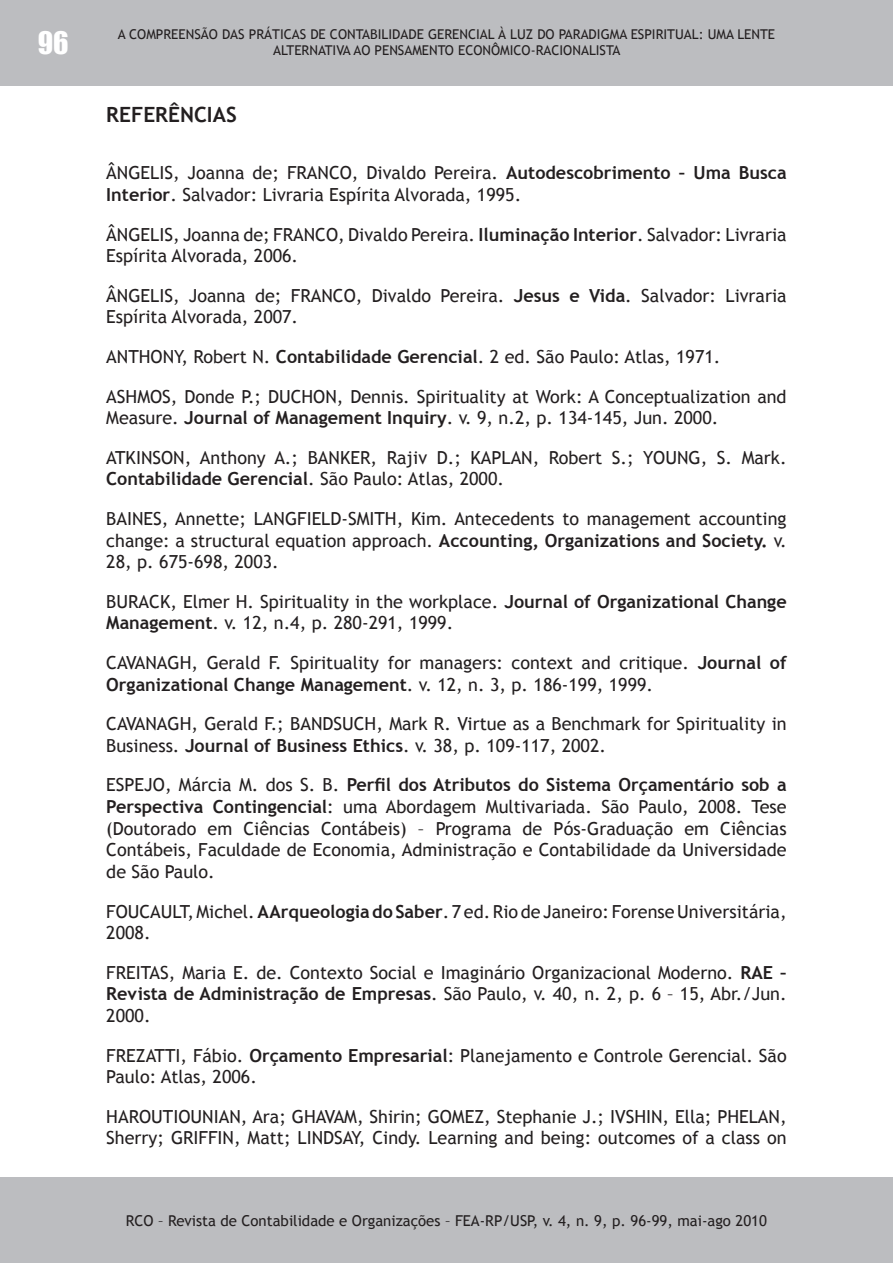
<style>
.page{position:relative;width:893px;height:1263px;background:#fff}
.page>*{position:absolute;margin:0;border:0;box-sizing:border-box;transform-origin:0 0}
.t1{font:28.5px "Impact";color:#fff}
.t2{font:700 21px "Trebuchet MS";color:#231f20}
.t3{font:18px/21.6px "Trebuchet MS";color:#231f20}
.t4{font:15px "Trebuchet MS";color:#231f20}
.t5{font:13.5px "Trebuchet MS";color:#231f20}
.s1{font-weight:700}
</style>
<div class="page">
<div style="left:0;top:0;width:893px;height:85px;background:#bcbdc0"></div>
<div style="left:0;top:1178px;width:892px;height:85px;background:#bcbdc0"></div>
<p class="t5" style="left:118px;top:26px;width:267px">A COMPREENSÃO DAS PRÁTI CAS DE CONTABILID</p>
<p class="t5" style="left:400px;top:26px;width:376px">ADE GERENCIAL À LUZ DO PARADI GMA ESPI RITUAL: UMA LENTE</p>
<h1 class="t1" style="left:38px;top:21px;width:32px">96</h1>
<p class="t5" style="left:273px;top:42px;width:349px">ALTERNATIVA AO PENSAMENTO ECONÔMI CO-RACI ONALI STA</p>
<p class="t2" style="left:106px;top:101px;width:86px">Referência</p>
<p class="t2" style="left:226px;top:101px;width:12px">s</p>
<p class="t3" style="left:106px;top:162px;width:682px">ÂNGELIS, Joanna de; FRANCO, Divaldo Pereira. <span class="s1">Autodescobrimento – Uma Busca<br>Interior</span>. Salvador: Livraria Espírita Alvorada, 1995.</p>
<p class="t3" style="left:106px;top:224px;width:682px">ÂNGELIS, Joanna de; FRANCO, Divaldo Pereira. <span class="s1">Iluminação Interior</span>. Salvador: Livraria<br>Espírita Alvorada, 2006.</p>
<p class="t3" style="left:106px;top:285px;width:682px">ÂNGELIS, Joanna de; FRANCO, Divaldo Pereira. <span class="s1">Jesus e Vida</span>. Salvador: Livraria<br>Espírita Alvorada, 2007.</p>
<p class="t3" style="left:106px;top:346px;width:616px">ANTHONY, Robert N. <span class="s1">Contabilidade Gerencial</span>. 2 ed. São Paulo: Atlas, 1971.</p>
<p class="t3" style="left:106px;top:386px;width:682px">ASHMOS, Donde P.; DUCHON, Dennis. Spirituality at Work: A Conceptualization and<br>Measure. <span class="s1">Journal of Management Inquiry</span>. v. 9, n.2, p. 134-145, Jun. 2000.</p>
<p class="t3" style="left:106px;top:447px;width:682px">ATKINSON, Anthony A.; BANKER, Rajiv D.; KAPLAN, Robert S.; YOUNG, S. Mark.<br><span class="s1">Contabilidade Gerencial</span>. São Paulo: Atlas, 2000.</p>
<p class="t3" style="left:106px;top:508px;width:682px;text-align:justify">BAINES, Annette; LANGFIELD-SMITH, Kim. Antecedents to management accounting change: a structural equation approach. <span class="s1">Accounting, Organizations and Society.</span> v.<br>28, p. 675-698, 2003.</p>
<p class="t3" style="left:106px;top:591px;width:682px">BURACK, Elmer H. Spirituality in the workplace. <span class="s1">Journal of Organizational Change<br>Management</span>. v. 12, n.4, p. 280-291, 1999.</p>
<p class="t3" style="left:106px;top:652px;width:682px">CAVANAGH, Gerald F. Spirituality for managers: context and critique. <span class="s1">Journal of<br>Organizational Change Management</span>. v. 12, n. 3, p. 186-199, 1999.</p>
<p class="t3" style="left:106px;top:713px;width:682px">CAVANAGH, Gerald F.; BANDSUCH, Mark R. Virtue as a Benchmark for Spirituality in<br>Business. <span class="s1">Journal of Business Ethics</span>. v. 38, p. 109-117, 2002.</p>
<p class="t3" style="left:106px;top:774px;width:682px;text-align:justify">ESPEJO, Márcia M. dos S. B. <span class="s1">Perfil dos Atributos do Sistema Orçamentário sob a Perspectiva Contingencial</span>: uma Abordagem Multivariada. São Paulo, 2008. Tese (Doutorado em Ciências Contábeis) – Programa de Pós-Graduação em Ciências Contábeis, Faculdade de Economia, Administração e Contabilidade da Universidade de São Paulo.</p>
<p class="t3" style="left:106px;top:900px;width:682px">FOUCAULT, Michel. <span class="s1">A Arqueologia do Saber</span>. 7 ed. Rio de Janeiro: Forense Universitária,<br>2008.</p>
<p class="t3" style="left:106px;top:962px;width:682px;text-align:justify">FREITAS, Maria E. de. Contexto Social e I maginário Organizacional Moderno. <span class="s1">RAE – Revista de Administração de Empresas</span>. São Paulo, v. 40, n. 2, p. 6 – 15, Abr./Jun.<br>2000.</p>
<p class="t3" style="left:106px;top:1044px;width:682px">FREZATTI , Fábio. <span class="s1">Orçamento Empresarial</span>: Planejamento e Controle Gerencial. São<br>Paulo: Atlas, 2006.</p>
<p class="t3" style="left:106px;top:1106px;width:682px">HAROUTIOUNIAN, Ara; GHAVAM, Shirin; GOMEZ, Stephanie J.; IVSHIN , Ella; PHELAN,<br>Sherry; GRIFFIN, Matt; LINDSAY, Cindy. Learning and being: outcomes of a class on</p>
<p class="t4" style="left:126px;top:1212px;width:643px">RCO – Revista de Contabilidade e Organizações – FEA-RP/USP, v. 4, n. 9, p. 96-99, mai-ago 2010</p>
</div>
